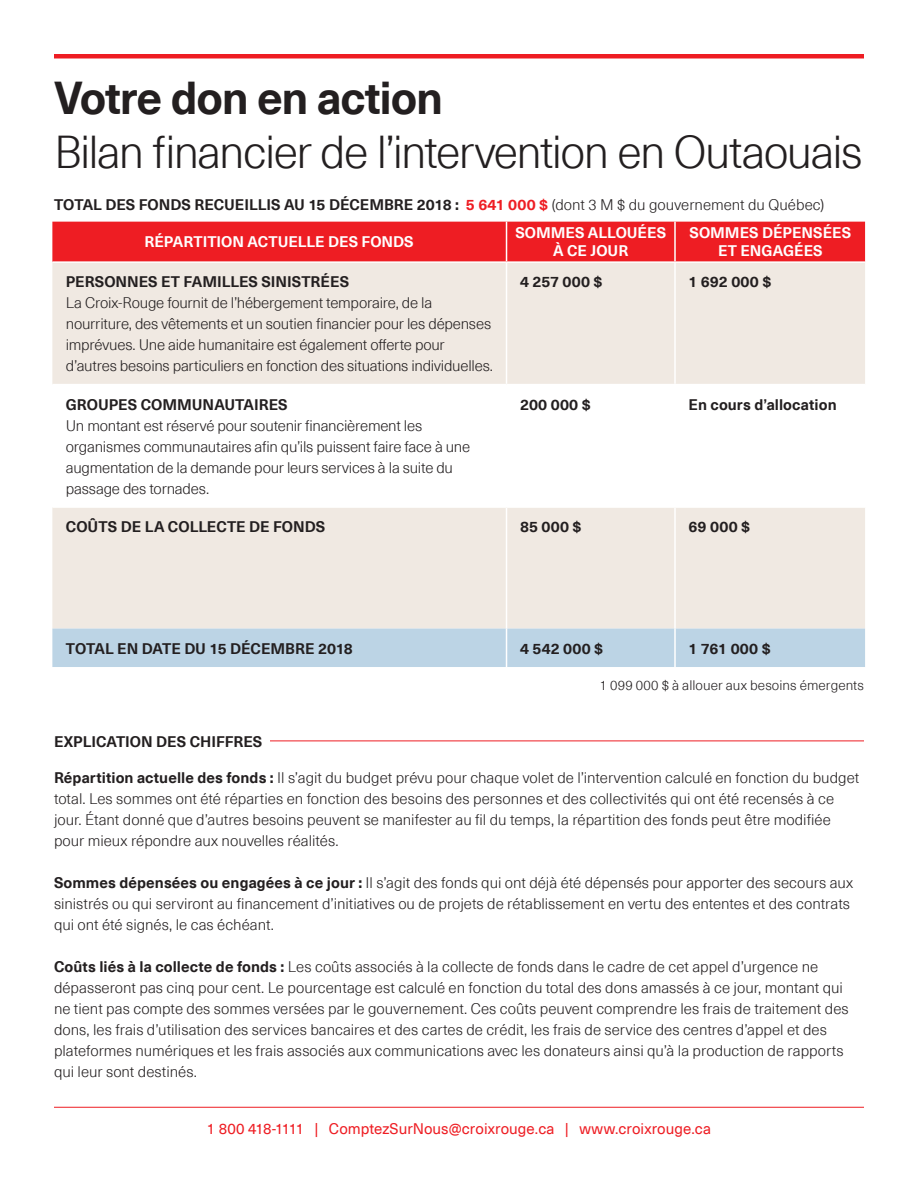
<style>
.page{position:relative;width:918px;height:1188px;background:#fff}
.page>*{position:absolute;margin:0;border:0;box-sizing:border-box;transform-origin:0 0}
.t1{font:300 45px "Neue Haas Unica Pro";letter-spacing:-.035em;color:#231f20}
.t2{font:700 45px "Neue Haas Unica Pro";letter-spacing:-.03em;color:#231f20}
.t3{font:300 15px/21px "Neue Haas Unica Pro";color:#231f20}
.t4{font:700 15px "Neue Haas Unica Pro";color:#231f20}
.t5{font:700 15px/18px "Neue Haas Unica Pro";color:#fff;text-align:center}
.t6{font:15px "Neue Haas Unica Pro";letter-spacing:.005em;color:#ee1d23}
.t7{font:300 13.5px "Neue Haas Unica Pro";letter-spacing:.005em;color:#231f20}
.s1{color:#ee1d23}
.s2{font-weight:300}
.s3{font-weight:700}
</style>
<div class="page">
<hr style="left:54px;top:54px;width:810px;height:4px;background:#ee1d23">
<div style="left:52px;top:222px;width:813px;height:39px;background:#ee1d23"></div>
<svg style="left:52px;top:263px;width:813px;height:366px;fill:#f0e9e2"></svg>
<div style="left:52px;top:629px;width:813px;height:38px;background:#bcd4e5"></div>
<hr style="left:506px;top:222px;width:1px;height:39px;background:#fff">
<hr style="left:674px;top:222px;width:2px;height:39px;background:#fff">
<hr style="left:506px;top:263px;width:1px;height:121px;background:#fff">
<hr style="left:674px;top:263px;width:2px;height:121px;background:#fff">
<hr style="left:52px;top:384px;width:455px;height:1px;background:#fff">
<hr style="left:507px;top:384px;width:168px;height:1px;background:#fff">
<hr style="left:506px;top:385px;width:1px;height:121px;background:#fff">
<hr style="left:675px;top:384px;width:190px;height:1px;background:#fff">
<hr style="left:674px;top:385px;width:2px;height:121px;background:#fff">
<hr style="left:52px;top:506px;width:455px;height:2px;background:#fff">
<hr style="left:507px;top:506px;width:168px;height:2px;background:#fff">
<hr style="left:506px;top:508px;width:1px;height:121px;background:#fff">
<hr style="left:675px;top:506px;width:190px;height:2px;background:#fff">
<hr style="left:674px;top:508px;width:2px;height:121px;background:#fff">
<hr style="left:506px;top:629px;width:1px;height:38px;background:#fff">
<hr style="left:674px;top:629px;width:2px;height:38px;background:#fff">
<hr style="left:270px;top:741px;width:594px;height:1px;background:#ee1d23">
<hr style="left:54px;top:1107px;width:810px;height:1px;background:#ee1d23">
<p class="t2" style="left:54px;top:71px;width:391px">Votre don en action</p>
<p class="t1" style="left:54px;top:125px;width:810px">Bilan financier de l’intervention en Outaouais</p>
<p class="t4" style="left:54px;top:196px;width:772px">TOTAL DES FONDS RECUEILLIS AU 15 DÉCEMBRE 2018 : <span class="s1">5 641 000 $</span> <span class="s2">(dont 3 M $ du gouvernement du Québec)</span></p>
<p class="t5" style="left:144px;top:233px;width:271px">RÉPARTITION ACTUELLE DES FONDS</p>
<p class="t5" style="left:515px;top:224px;width:152px">SOMMES ALLOUÉES<br>À CE JOUR</p>
<p class="t5" style="left:690px;top:224px;width:163px">SOMMES DÉPENSÉES<br>ET ENGAGÉES</p>
<p class="t4" style="left:66px;top:273px;width:285px">PERSONNES ET FAMILLES SINISTRÉES</p>
<p class="t3" style="left:66px;top:293px;width:429px">La Croix-Rouge fournit de l’hébergement temporaire, de la nourriture, des vêtements et un soutien financier pour les dépenses imprévues. Une aide humanitaire est également offerte pour d’autres besoins particuliers en fonction des situations individuelles.</p>
<p class="t4" style="left:520px;top:273px;width:84px">4 257 000 $</p>
<p class="t4" style="left:688px;top:273px;width:84px">1 692 000 $</p>
<p class="t4" style="left:66px;top:395px;width:223px">GROUPES COMMUNAUTAIRES</p>
<p class="t3" style="left:66px;top:415px;width:406px">Un montant est réservé pour soutenir financièrement les organismes communautaires afin qu’ils puissent faire face à une augmentation de la demande pour leurs services à la suite du passage des tornades.</p>
<p class="t4" style="left:520px;top:395px;width:72px">200 000 $</p>
<p class="t4" style="left:688px;top:395px;width:150px">En cours d’allocation</p>
<p class="t4" style="left:66px;top:518px;width:261px">COÛTS DE LA COLLECTE DE FONDS</p>
<p class="t4" style="left:520px;top:518px;width:63px">85 000 $</p>
<p class="t4" style="left:688px;top:518px;width:63px">69 000 $</p>
<p class="t4" style="left:66px;top:639px;width:289px">TOTAL EN DATE DU 15 DÉCEMBRE 2018</p>
<p class="t4" style="left:520px;top:639px;width:85px">4 542 000 $</p>
<p class="t4" style="left:688px;top:639px;width:84px">1 761 000 $</p>
<p class="t4" style="left:54px;top:733px;width:210px">EXPLICATION DES CHIFFRES</p>
<p class="t7" style="left:600px;top:677px;width:266px">1 099 000 $ à allouer aux besoins émergents</p>
<p class="t3" style="left:54px;top:767px;width:807px"><span class="s3">Répartition actuelle des fonds :</span> Il s’agit du budget prévu pour chaque volet de l’intervention calculé en fonction du budget total. Les sommes ont été réparties en fonction des besoins des personnes et des collectivités qui ont été recensés à ce jour. Étant donné que d’autres besoins peuvent se manifester au fil du temps, la répartition des fonds peut être modifiée pour mieux répondre aux nouvelles réalités.</p>
<p class="t3" style="left:54px;top:872px;width:801px"><span class="s3">Sommes dépensées ou engagées à ce jour :</span> Il s’agit des fonds qui ont déjà été dépensés pour apporter des secours aux sinistrés ou qui serviront au financement d’initiatives ou de projets de rétablissement en vertu des ententes et des contrats qui ont été signés, le cas échéant.</p>
<p class="t3" style="left:54px;top:956px;width:796px"><span class="s3">Coûts liés à la collecte de fonds :</span> Les coûts associés à la collecte de fonds dans le cadre de cet appel d’urgence ne dépasseront pas cinq pour cent. Le pourcentage est calculé en fonction du total des dons amassés à ce jour, montant qui ne tient pas compte des sommes versées par le gouvernement. Ces coûts peuvent comprendre les frais de traitement des dons, les frais d’utilisation des services bancaires et des cartes de crédit, les frais de service des centres d’appel et des plateformes numériques et les frais associés aux communications avec les donateurs ainsi qu’à la production de rapports qui leur sont destinés.</p>
<p class="t6" style="left:207px;top:1120px;width:506px">1 800 418-1111 | ComptezSurNous@croixrouge.ca | www.croixrouge.ca</p>
</div>
